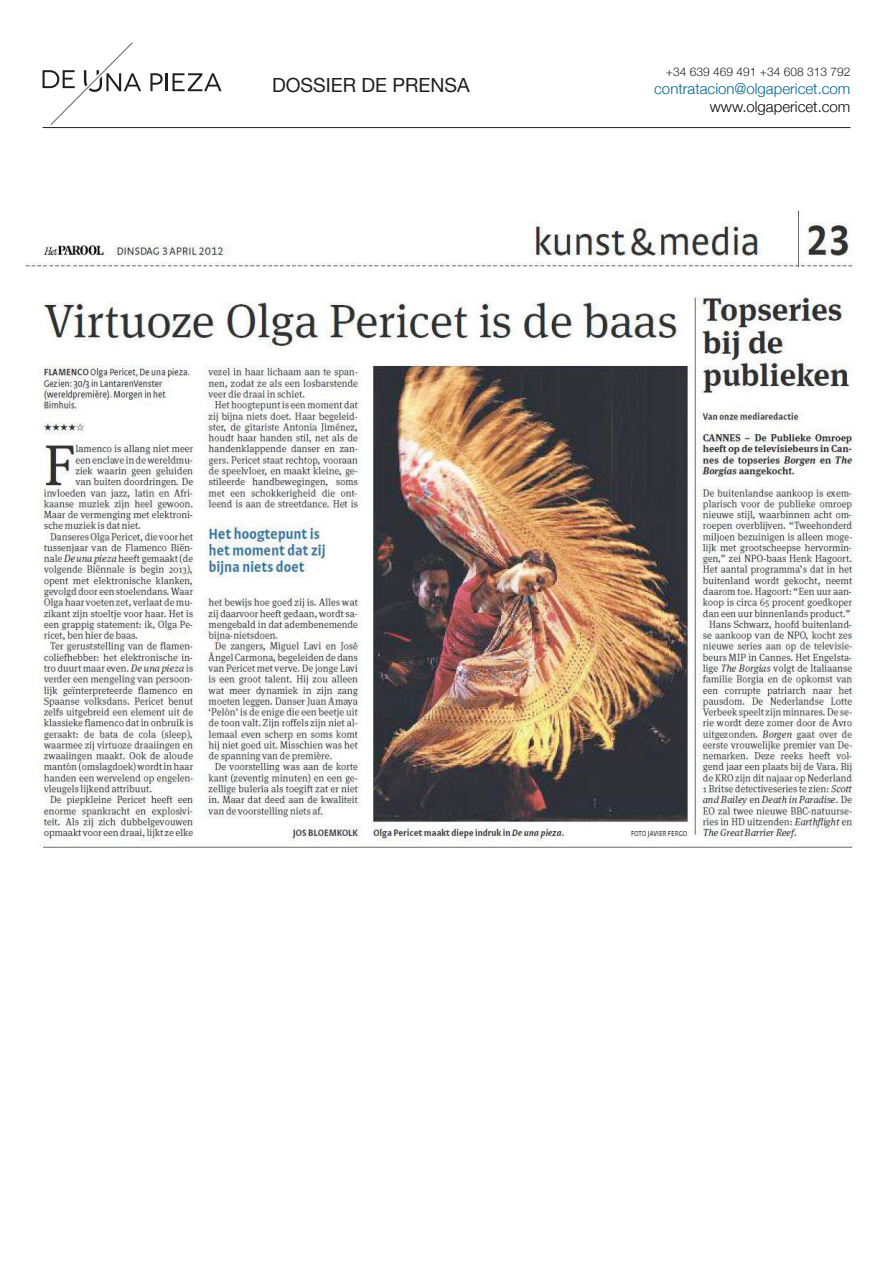
<style>
.page{position:relative;width:893px;height:1263px;background:#fff}
.page>*{position:absolute;margin:0;border:0;box-sizing:border-box;transform-origin:0 0}
.t1{font:19.5px "Helvetica Neue";color:#231f20}
.t2{font:300 15px "Helvetica Neue";color:#00638a}
.t3{font:300 15px "Helvetica Neue";color:#040503}
.t4{font:300 12px "Helvetica Neue";color:#231f20}
</style>
<div class="page">
<svg style="left:43px;top:42px;width:98px;height:83px"></svg>
<svg style="left:150px;top:73px;width:72px;height:18px"></svg>
<hr style="left:43px;top:127px;width:807px;height:1px;background:#231f20">
<img style="left:26px;top:210px;width:828px;height:638px">
<h1 class="t1" style="left:272px;top:73px;width:199px">DOSSIER DE PRENSA</h1>
<p class="t4" style="left:666px;top:64px;width:186px">+34 639 469 491 +34 608 313 792</p>
<p class="t2" style="left:654px;top:79px;width:198px">contratacion@olgapericet.com</p>
<p class="t3" style="left:710px;top:97px;width:142px">www.olgapericet.com</p>
</div>
